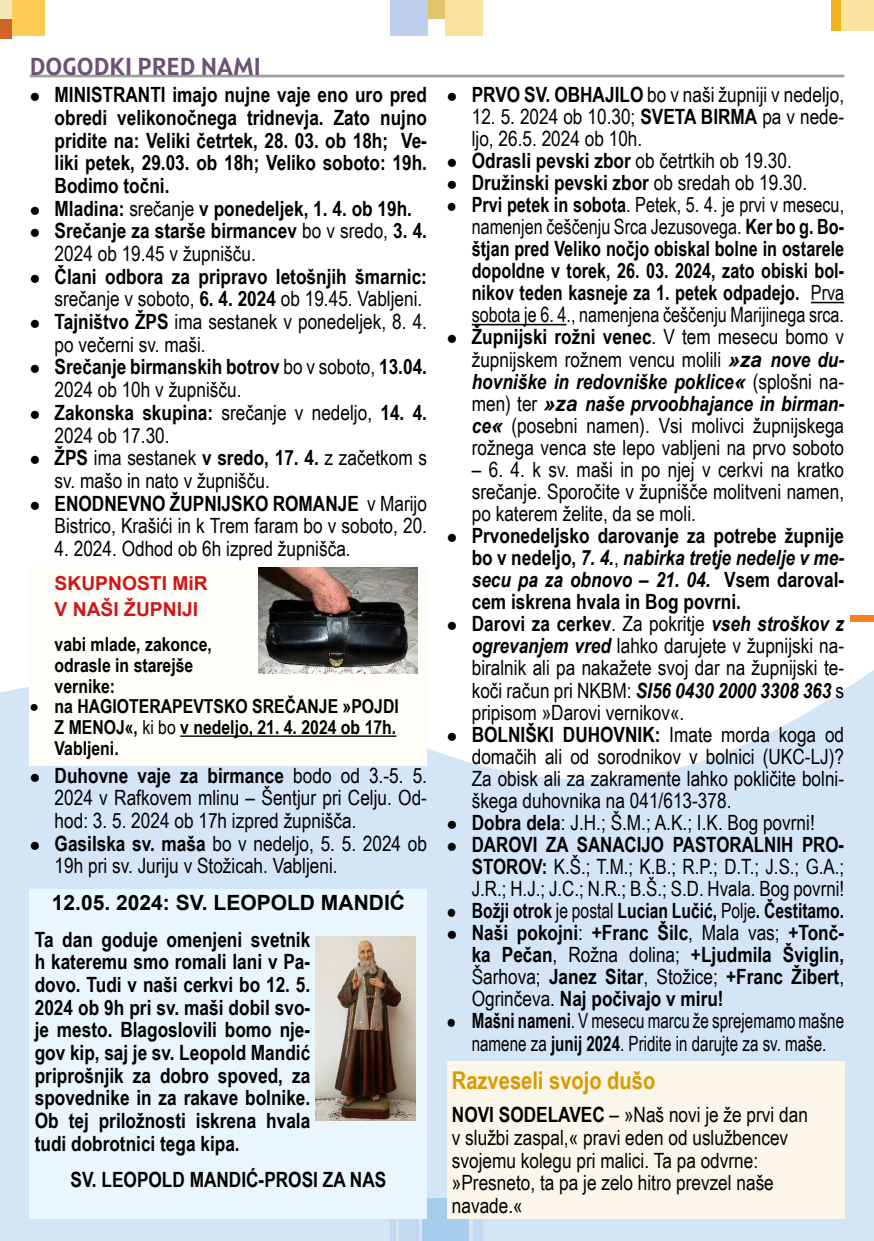
<style>
.page{position:relative;width:874px;height:1241px;background:#fff}
.page>*{position:absolute;margin:0;border:0;box-sizing:border-box;transform-origin:0 0}
.t1{font:700 24.5px "Arial Narrow";color:#d89b00}
.t2{font:700 24.5px "Squad";color:#6c5274}
.t3{font:21px/22.1px "Arial Narrow";color:#000}
.t4{font:700 21px/22.6px "Arial Narrow";color:#000}
.t5{font:700 21px "Arial";color:#000}
.t6{font:700 19.25px/20.8px "Arial Narrow";color:#000}
.t7{font:700 19.25px/26.1px "Arial";color:#cd1719}
.s1{font-weight:400}
.s2{font-weight:700}
.s3{font-family:"Arial";font-weight:700;font-style:italic}
.s4{font-weight:700;font-style:italic}
</style>
<div class="page">
<div style="left:850px;top:615px;width:23px;height:7px;background:#f5821f"></div>
<div style="left:436px;top:0;width:46px;height:36px;background:#fae29f"></div>
<div style="left:390px;top:0;width:46px;height:36px;background:#bdcfeb"></div>
<div style="left:830px;top:0;width:10px;height:31px;background:#eeb21e"></div>
<div style="left:428px;top:0;width:16px;height:39px;background:#fff"></div>
<div style="left:428px;top:0;width:16px;height:19px;background:#e2c46e"></div>
<div style="left:0;top:0;width:45px;height:36px;background:#fccb54"></div>
<div style="left:0;top:0;width:11px;height:39px;background:#cf6427"></div>
<div style="left:0;top:0;width:11px;height:19px;background:#f6e6bd"></div>
<div style="left:840px;top:0;width:33px;height:31px;background:#fae29f"></div>
<svg style="left:0;top:671px;width:873px;height:569px;background:#dae8f7"></svg>
<div style="left:390px;top:1198px;width:5px;height:42px;background:#c2d9f1"></div>
<div style="left:422px;top:1198px;width:46px;height:42px;background:#a7cded"></div>
<div style="left:473px;top:1198px;width:9px;height:42px;background:#c2d9f1"></div>
<div style="left:398px;top:1198px;width:20px;height:42px;background:#c2d9f1"></div>
<img style="left:0;top:799px;width:1px;height:101px">
<hr style="left:30px;top:75px;width:813px;height:2px;background:#9d9d9c">
<hr style="left:810px;top:302px;width:33px;height:1px;background:#000">
<hr style="left:471px;top:324px;width:95px;height:1px;background:#000">
<div style="left:30px;top:567px;width:397px;height:198px;background:#fffdf8"></div>
<hr style="left:180px;top:735px;width:216px;height:1px;background:#000">
<img style="left:258px;top:567px;width:159px;height:106px">
<div style="left:30px;top:889px;width:397px;height:329px;background:#eaf6fe"></div>
<img style="left:315px;top:936px;width:100px;height:183px">
<div style="left:446px;top:1060px;width:397px;height:158px;background:#fcf5ea"></div>
<svg style="left:31px;top:773px;width:8px;height:8px"></svg>
<svg style="left:31px;top:841px;width:8px;height:8px"></svg>
<svg style="left:448px;top:732px;width:8px;height:8px"></svg>
<svg style="left:448px;top:820px;width:8px;height:8px"></svg>
<svg style="left:448px;top:842px;width:8px;height:8px"></svg>
<svg style="left:448px;top:908px;width:7px;height:9px"></svg>
<svg style="left:448px;top:930px;width:8px;height:9px"></svg>
<svg style="left:447px;top:1019px;width:8px;height:8px"></svg>
<p class="t2" style="left:30px;top:51px;width:232px">DOGODKI PRED NAMI</p>
<p class="t4" style="left:55px;top:83px;width:374px">MINISTRANTI imajo nujne vaje eno uro pred obredi velikonočnega tridnevja. Zato nujno pridite na: Veliki četrtek, 28. 03. ob 18h; Ve&shy;liki petek, 29.03. ob 18h; Veliko soboto: 19h.<br>Bodimo točni.<br>Mladina: <span class="s1">srečanje</span> v ponedeljek, 1. 4. ob 19h.<br>Srečanje za starše birmancev <span class="s1">bo v sredo,</span> 3. 4.<br><span class="s1">2024 ob 19.45 v župnišču.</span></p>
<p class="t3" style="left:55px;top:264px;width:374px;line-height:22.6px"><span class="s2">Člani odbora za pripravo letošnjih šmarnic: </span>srečanje v soboto, <span class="s2">6. 4. 2024</span> ob 19.45. Vabljeni.<br><span class="s2">Tajništvo ŽPS</span> ima sestanek v ponedeljek, 8. 4. po večerni sv. maši.<br><span class="s2">Srečanje birmanskih botrov</span> bo v soboto, <span class="s2">13.04.<br></span>2024 ob 10h v župnišču.<br><span class="s2">Zakonska skupina:</span> srečanje v nedeljo, <span class="s2">14. 4.<br></span>2024 ob 17.30.<br><span class="s2">ŽPS</span> ima sestanek <span class="s2">v sredo, 17. 4.</span> z začetkom s sv. mašo in nato v župnišču.<br><span class="s2">ENODNEVNO ŽUPNIJSKO ROMANJE</span> v Marijo Bistrico, Krašići in k Trem faram bo v soboto, 20.</p>
<p class="t3" style="left:55px;top:536px;width:297px">4. 2024. Odhod ob 6h izpred župnišča.</p>
<p class="t7" style="left:55px;top:570px;width:154px">SKUPNOSTI MiR<br>V NAŠI ŽUPNIJI</p>
<p class="t6" style="left:55px;top:632px;width:159px">vabi mlade, zakonce, odrasle in starejše vernike:</p>
<p class="t6" style="left:55px;top:695px;width:345px;text-indent:-25px">• na HAGIOTERAPEVTSKO SREČANJE »POJDI<br>Z MENOJ«, <span class="s1">ki bo</span> v nedeljo, 21. 4. 2024 ob 17h.<br>Vabljeni.</p>
<p class="t3" style="left:55px;top:763px;width:374px;line-height:22.6px"><span class="s2">Duhovne vaje za birmance</span> bodo od 3.-5. 5.<br>2024 v Rafkovem mlinu – Šentjur pri Celju. Od&shy;hod: 3. 5. 2024 ob 17h izpred župnišča.<br><span class="s2">Gasilska sv. maša</span> bo v nedeljo, 5. 5. 2024 ob 19h pri sv. Juriju v Stožicah. Vabljeni.</p>
<p class="t5" style="left:52px;top:887px;width:354px">12.05. 2024: SV. LEOPOLD MANDIĆ</p>
<p class="t4" style="left:35px;top:926px;width:277px;text-align:justify">Ta dan goduje omenjeni svetnik h kateremu smo romali lani v Pa&shy;dovo. Tudi v naši cerkvi bo 12. 5.<br>2024 ob 9h pri sv. maši dobil svo&shy;je mesto. Blagoslovili bomo nje&shy;gov kip, saj je sv. Leopold Mandić priprošnjik za dobro spoved, za spovednike in za rakave bolnike.<br>Ob tej priložnosti iskrena hvala tudi dobrotnici tega kipa.</p>
<p class="t4" style="left:70px;top:1167px;width:317px">SV. LEOPOLD MANDIĆ-PROSI ZA NAS</p>
<p class="t3" style="left:471px;top:82px;width:374px"><span class="s2">PRVO SV. OBHAJILO</span> bo v naši župniji v nedeljo,</p>
<p class="t3" style="left:471px;top:105px;width:374px">12. 5. 2024 ob 10.30; <span class="s2">SVETA BIRMA</span> pa v nede&shy;ljo, 26.5. 2024 ob 10h.<br><span class="s2">Odrasli pevski zbor</span> ob četrtkih ob 19.30.<br><span class="s2">Družinski pevski zbor</span> ob sredah ob 19.30.<br><span class="s2">Prvi petek in sobota</span>. Petek, 5. 4. je prvi v mesecu, namenjen češčenju Srca Jezusovega. <span class="s2">Ker bo g. Bo&shy;štjan pred Veliko nočjo obiskal bolne in ostarele dopoldne v torek, 26. 03. 2024, zato obiski bol&shy;nikov teden kasneje za 1. petek odpadejo.</span> Prva sobota je 6. 4., namenjena češčenju Marijinega srca.<br><span class="s2">Župnijski rožni venec</span>. V tem mesecu bomo v župnijskem rožnem vencu molili <span class="s3">»za</span> <span class="s4">nove du&shy;hovniške in redovniške poklice</span><span class="s3">«</span> (splošni na&shy;men) ter <span class="s3">»za</span> <span class="s4">naše prvoobhajance in birman&shy;ce</span><span class="s3">«</span> (posebni namen). Vsi molivci župnijskega rožnega venca ste lepo vabljeni na prvo soboto</p>
<p class="t3" style="left:471px;top:457px;width:374px;text-align:justify">– 6. 4. k sv. maši in po njej v cerkvi na kratko srečanje. Sporočite v župnišče molitveni namen, po katerem želite, da se moli.</p>
<p class="t3" style="left:471px;top:523px;width:374px"><span class="s2">Prvonedeljsko darovanje za potrebe župnije bo v nedeljo,</span> <span class="s4">7. 4.</span>, <span class="s4">nabirka tretje nedelje v me&shy;secu pa za obnovo – 21. 04.</span> <span class="s2">Vsem daroval&shy;cem iskrena hvala in Bog povrni.<br>Darovi za cerkev</span>. Za pokritje <span class="s4">vseh stroškov z ogrevanjem vred</span> lahko darujete v župnijski na&shy;biralnik ali pa nakažete svoj dar na župnijski te&shy;koči račun pri NKBM: <span class="s4">SI56 0430 2000 3308 363</span> s pripisom »Darovi vernikov«.<br><span class="s2">BOLNIŠKI DUHOVNIK:</span> Imate morda koga od domačih ali od sorodnikov v bolnici (UKC-LJ)?<br>Za obisk ali za zakramente lahko pokličite bolni&shy;škega duhovnika na 041/613-378.<br><span class="s2">Dobra dela</span>: J.H.; Š.M.; A.K.; I.K. Bog povrni!<br><span class="s2">DAROVI ZA SANACIJO PASTORALNIH PRO-STOROV:</span> K.Š.; T.M.; K.B.; R.P.; D.T.; J.S.; G.A.; J.R.; H.J.; J.C.; N.R.; B.Š.; S.D. Hvala. Bog povrni!<br><span class="s2">Božji otrok</span> je postal <span class="s2">Lucian Lučić,</span> Polje<span class="s2">. Čestitamo.<br>Naši pokojni</span>: <span class="s2">+Franc Šilc</span>, Mala vas; <span class="s2">+Tonč&shy;ka Pečan</span>, Rožna dolina; <span class="s2">+Ljudmila Šviglin, </span>Šarhova; <span class="s2">Janez Sitar</span>, Stožice; <span class="s2">+Franc Žibert</span>, Ogrinčeva. <span class="s2">Naj počivajo v miru!<br>Mašni nameni</span>. V mesecu marcu že sprejemamo mašne namene za <span class="s2">junij 2024</span>. Pridite in darujte za sv. maše.</p>
<p class="t1" style="left:451px;top:1061px;width:205px">Razveseli svojo dušo</p>
<p class="t3" style="left:451px;top:1102px;width:357px;line-height:22.8px"><span class="s2">NOVI SODELAVEC</span> – »Naš novi je že prvi dan v službi zaspal,« pravi eden od uslužbencev svojemu kolegu pri malici. Ta pa odvrne: »Presneto, ta pa je zelo hitro prevzel naše navade.«</p>
</div>
